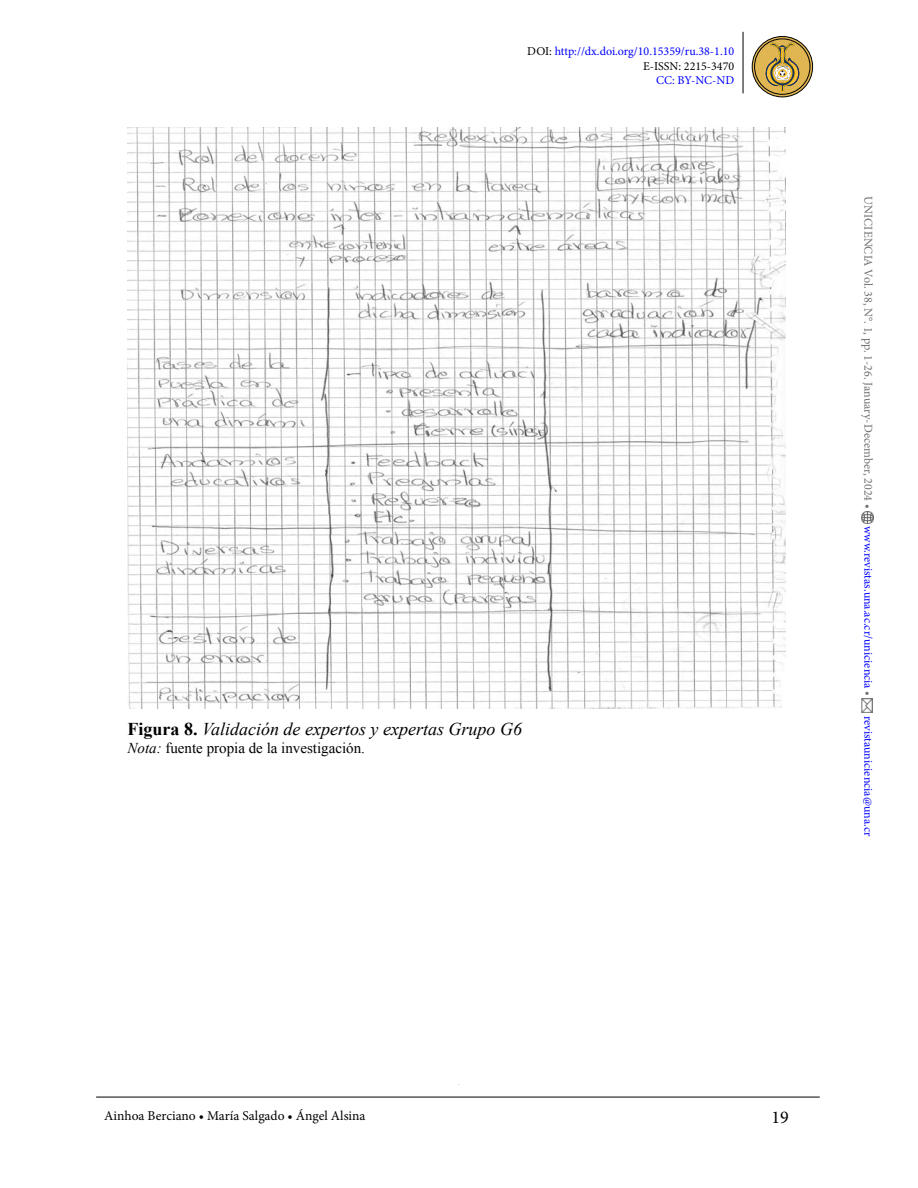
<style>
.page{position:relative;width:918px;height:1188px;background:#fff}
.page>*{position:absolute;margin:0;border:0;box-sizing:border-box;transform-origin:0 0}
.t1{font:italic 18px "Times New Roman";color:#000}
.t2{font:18px "Minion Pro";color:#000}
.t3{font:15px "Times New Roman";color:#000}
.t4{font:13.5px "Minion Pro";color:#000}
.t5{font:12px/14.4px "Minion Pro";color:#00f;text-align:right}
.t6{font:12px "Minion Pro";color:#706f6f}
.s1{color:#000}
.s2{font-weight:700;font-style:normal}
.s3{font-style:italic}
.s4{color:#706f6f}
</style>
<div class="page">
<hr style="left:743px;top:32px;width:1px;height:61px;background:#000">
<svg style="left:862px;top:511px;width:12px;height:12px"></svg>
<img style="left:862px;top:699px;width:10px;height:14px">
<hr style="left:96px;top:1097px;width:724px;height:1px;background:#000">
<svg style="left:752px;top:37px;width:61px;height:60px"></svg>
<div style="left:754px;top:39px;width:56px;height:56px;border:1px solid #000;border-radius:50%"></div>
<div style="left:752px;top:36px;width:61px;height:61px;border:1px solid #000;border-radius:50%"></div>
<svg style="left:766px;top:42px;width:33px;height:50px;background:#bc9f53"></svg>
<img style="left:128px;top:128px;width:658px;height:581px">
<p class="t5" style="left:527px;top:45px;width:208px"><span class="s1">DOI:</span> http://dx.doi.org/10.15359/ru.38-1.10<br><span class="s1">E-ISSN: 2215-3470</span></p>
<p class="t5" style="left:656px;top:73px;width:80px">CC: BY-NC-ND</p>
<h1 class="t1" style="left:128px;top:716px;width:396px"><span class="s2">Figura 8.</span> Validación de expertos y expertas Grupo G6</h1>
<p class="t3" style="left:128px;top:738px;width:239px"><span class="s3">Nota:</span> fuente propia de la investigación.</p>
<p class="t6" style="left:876px;top:196px;width:314px;rotate:90deg">UNICIENCIA Vol. 38, N°. 1, pp. 1-26. January-December, 2024 •</p>
<p class="t5" style="left:876px;top:526px;width:172px;rotate:90deg">www.revistas.una.ac.cr/uniciencia <span class="s4">•</span></p>
<p class="t5" style="left:876px;top:716px;width:122px;rotate:90deg">revistauniciencia@una.cr</p>
<p class="t4" style="left:104px;top:1106px;width:263px">Ainhoa Berciano • María Salgado • Ángel Alsina</p>
<h1 class="t2" style="left:771px;top:1105px;width:19px">19</h1>
</div>
